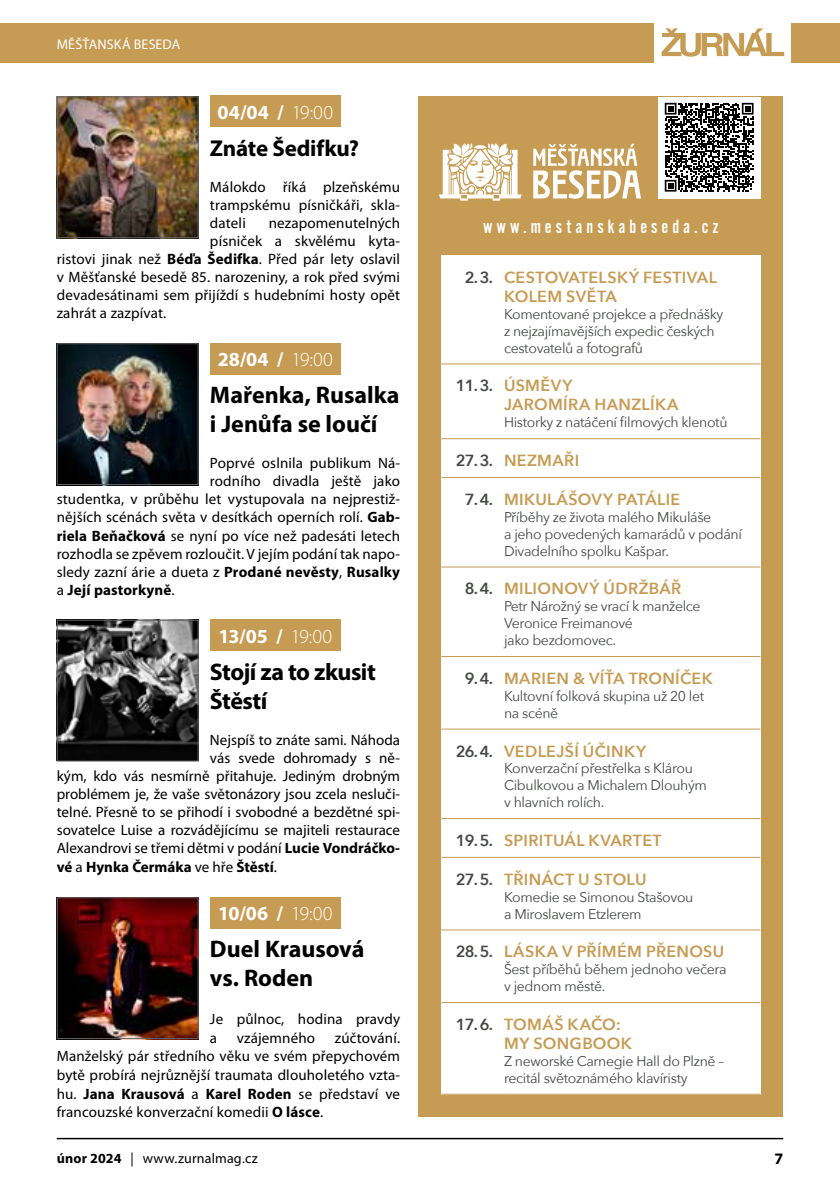
<style>
.page{position:relative;width:840px;height:1191px;background:#fff}
.page>*{position:absolute;margin:0;border:0;box-sizing:border-box;transform-origin:0 0}
.t1{font:700 24px/28.8px "Myriad Pro";color:#000}
.t2{font:700 24px/28.8px "Myriad Pro";letter-spacing:-.02em;color:#000}
.t3{font:700 23px "Myriad Pro";letter-spacing:-.01em;color:#000}
.t4{font:700 20px "Myriad Pro";letter-spacing:.005em;color:#fff}
.t5{font:20px "Alternate Got No 2 DOT";letter-spacing:.2em;color:#fff}
.t6{font:600 16px/19px "Avenir Next";letter-spacing:.02em;color:#c69b53}
.t7{font:700 16px "Myriad Pro";color:#000}
.t8{font:15px/18.6px "Myriad Pro";letter-spacing:.01em;color:#000;text-align:justify}
.t9{font:700 15px "Myriad Pro";color:#000}
.t10{font:14px/16.8px "Avenir Next";letter-spacing:-.025em;color:#444944}
.t11{font:14px "Myriad Pro";letter-spacing:.015em;color:#000}
.t12{font:14px "Myriad Pro";letter-spacing:.01em;color:#fff}
.s1{font-weight:300}
.s2{font-weight:700}
.s3{font-weight:400}
.s4{color:#444944}
</style>
<div class="page">
<hr style="left:57px;top:1137px;width:725px;height:2px;background:#000">
<div style="left:0;top:23px;width:653px;height:39px;background:#c69b53"></div>
<div style="left:790px;top:23px;width:49px;height:39px;background:#c69b53"></div>
<svg style="left:661px;top:28px;width:122px;height:29px"></svg>
<div style="left:210px;top:96px;width:130px;height:31px;background:#c69b53"></div>
<div style="left:210px;top:343px;width:130px;height:31px;background:#c69b53"></div>
<div style="left:210px;top:620px;width:130px;height:31px;background:#c69b53"></div>
<div style="left:210px;top:897px;width:130px;height:31px;background:#c69b53"></div>
<img style="left:59px;top:98px;width:137px;height:138px">
<div style="left:57px;top:96px;width:141px;height:142px;border:1px solid #646363"></div>
<img style="left:59px;top:345px;width:137px;height:138px">
<div style="left:57px;top:343px;width:141px;height:142px;border:1px solid #646363"></div>
<img style="left:59px;top:622px;width:137px;height:137px">
<div style="left:57px;top:620px;width:141px;height:141px;border:1px solid #646363"></div>
<img style="left:59px;top:899px;width:137px;height:138px">
<div style="left:57px;top:897px;width:141px;height:142px;border:1px solid #646363"></div>
<div style="left:418px;top:97px;width:364px;height:1020px;background:#c69b53"></div>
<div style="left:657px;top:97px;width:103px;height:101px;background:#fff"></div>
<svg style="left:664px;top:103px;width:89px;height:89px"></svg>
<div style="left:441px;top:255px;width:319px;height:839px;background:#fff"></div>
<hr style="left:441px;top:363px;width:62px;height:1px;background:#c69b53">
<hr style="left:503px;top:363px;width:257px;height:1px;background:#c69b53">
<hr style="left:441px;top:438px;width:62px;height:1px;background:#c69b53">
<hr style="left:503px;top:438px;width:257px;height:1px;background:#c69b53">
<hr style="left:441px;top:477px;width:62px;height:1px;background:#c69b53">
<hr style="left:503px;top:477px;width:257px;height:1px;background:#c69b53">
<hr style="left:441px;top:566px;width:62px;height:1px;background:#c69b53">
<hr style="left:503px;top:566px;width:257px;height:1px;background:#c69b53">
<hr style="left:441px;top:656px;width:62px;height:1px;background:#c69b53">
<hr style="left:503px;top:656px;width:257px;height:1px;background:#c69b53">
<hr style="left:441px;top:728px;width:62px;height:1px;background:#c69b53">
<hr style="left:503px;top:728px;width:257px;height:1px;background:#c69b53">
<hr style="left:441px;top:818px;width:62px;height:1px;background:#c69b53">
<hr style="left:503px;top:818px;width:257px;height:1px;background:#c69b53">
<hr style="left:441px;top:857px;width:62px;height:1px;background:#c69b53">
<hr style="left:503px;top:857px;width:257px;height:1px;background:#c69b53">
<hr style="left:441px;top:1002px;width:62px;height:1px;background:#c69b53">
<hr style="left:503px;top:1002px;width:257px;height:1px;background:#c69b53">
<hr style="left:441px;top:929px;width:62px;height:1px;background:#c69b53">
<hr style="left:503px;top:929px;width:257px;height:1px;background:#c69b53">
<hr style="left:441px;top:1093px;width:62px;height:1px;background:#c69b53">
<hr style="left:503px;top:1093px;width:257px;height:1px;background:#c69b53">
<p class="t12" style="left:57px;top:35px;width:125px">MĚŠŤANSKÁ BESEDA</p>
<h3 class="t4" style="left:217px;top:99px;width:117px">04/04 / <span class="s1">19:00</span></h3>
<h2 class="t3" style="left:210px;top:133px;width:151px">Znáte Šedifku?</h2>
<p class="t8" style="left:210px;top:177px;width:191px;line-height:18px">Málokdo říká plzeňskému trampskému písničkáři, skla&shy;dateli</p>
<p class="t8" style="left:268px;top:213px;width:133px">nezapomenutelných</p>
<p class="t8" style="left:210px;top:231px;width:191px">písniček a skvělému kyta-</p>
<p class="t8" style="left:57px;top:249px;width:345px">ristovi jinak než <span class="s2">Béďa Šedifka</span>. Před pár lety oslavil</p>
<p class="t8" style="left:57px;top:267px;width:344px">v Měšťanské besedě 85. narozeniny, a rok před svými</p>
<p class="t8" style="left:57px;top:285px;width:344px">devadesátinami sem přijíždí s hudebními hosty opět</p>
<p class="t8" style="left:57px;top:304px;width:111px">zahrát a zazpívat.</p>
<h3 class="t4" style="left:218px;top:346px;width:117px">28/04 / <span class="s1">19:00</span></h3>
<h1 class="t1" style="left:210px;top:380px;width:191px">Mařenka, Rusalka i Jenůfa se loučí</h1>
<p class="t8" style="left:210px;top:454px;width:191px">Poprvé oslnila publikum Ná-</p>
<p class="t8" style="left:210px;top:472px;width:191px">rodního divadla ještě jako</p>
<p class="t8" style="left:57px;top:490px;width:345px">studentka, v průběhu let vystupovala na nejprestiž-</p>
<p class="t8" style="left:57px;top:508px;width:344px">nějších scénách světa v desítkách operních rolí. <span class="s2">Gab-</span></p>
<p class="t8" style="left:57px;top:526px;width:344px"><span class="s2">riela Beňačková</span> se nyní po více než padesáti letech</p>
<p class="t8" style="left:57px;top:544px;width:344px">rozhodla se zpěvem rozloučit. V jejím podání tak napo-</p>
<p class="t8" style="left:57px;top:562px;width:345px">sledy zazní árie a dueta z <span class="s2">Prodané nevěsty</span>, <span class="s2">Rusalky</span></p>
<p class="t9" style="left:57px;top:580px;width:119px"><span class="s3">a</span> Její pastorkyně<span class="s3">.</span></p>
<h3 class="t4" style="left:218px;top:623px;width:115px">13/05 / <span class="s1">19:00</span></h3>
<h1 class="t2" style="left:210px;top:656px;width:167px">Stojí za to zkusit<br>Štěstí</h1>
<p class="t8" style="left:210px;top:730px;width:191px">Nejspíš to znáte sami. Náhoda</p>
<p class="t8" style="left:210px;top:748px;width:191px">vás svede dohromady s ně-</p>
<p class="t8" style="left:57px;top:766px;width:345px">kým, kdo vás nesmírně přitahuje. Jediným drobným</p>
<p class="t8" style="left:57px;top:784px;width:345px">problémem je, že vaše světonázory jsou zcela nesluči-</p>
<p class="t8" style="left:57px;top:802px;width:345px">telné. Přesně to se přihodí i svobodné a bezdětné spi-</p>
<p class="t8" style="left:57px;top:820px;width:345px">sovatelce Luise a rozvádějícímu se majiteli restaurace</p>
<p class="t8" style="left:57px;top:838px;width:344px">Alexandrovi se třemi dětmi v podání <span class="s2">Lucie Vondráčko-</span></p>
<p class="t9" style="left:57px;top:857px;width:222px">vé <span class="s3">a</span> Hynka Čermáka <span class="s3">ve hře</span> Štěstí<span class="s3">.</span></p>
<h3 class="t4" style="left:218px;top:900px;width:116px">10/06 / <span class="s1">19:00</span></h3>
<h1 class="t1" style="left:210px;top:934px;width:156px">Duel Krausová vs. Roden</h1>
<p class="t8" style="left:210px;top:1009px;width:191px">Je půlnoc, hodina pravdy a</p>
<p class="t8" style="left:237px;top:1028px;width:80px">vzájemného</p>
<p class="t8" style="left:57px;top:1028px;width:345px;text-indent:278px">zúčtování.<br>Manželský pár středního věku ve svém přepychovém bytě probírá nejrůznější traumata dlouholetého vzta&shy;hu. <span class="s2">Jana Krausová</span> a <span class="s2">Karel Roden</span> se představí ve francouzské konverzační komedii <span class="s2">O lásce</span>.</p>
<h3 class="t5" style="left:483px;top:216px;width:237px">www.mestanskabeseda.cz</h3>
<p class="t6" style="left:503px;top:267px;width:214px;text-indent:-39px"><span class="s4">2. 3.</span> CESTOVATELSKÝ FESTIVAL<br>KOLEM SVĚTA</p>
<p class="t10" style="left:503px;top:305px;width:220px">Komentované projekce a přednášky z nejzajímavějších expedic českých cestovatelů a fotografů</p>
<p class="t6" style="left:503px;top:376px;width:176px;text-indent:-48px"><span class="s4">11. 3.</span> ÚSMĚVY<br>JAROMÍRA HANZLÍKA</p>
<p class="t10" style="left:503px;top:413px;width:225px">Historky z natáčení filmových klenotů</p>
<p class="t6" style="left:455px;top:451px;width:125px"><span class="s4">27. 3.</span> NEZMAŘI</p>
<p class="t6" style="left:464px;top:489px;width:217px"><span class="s4">7. 4.</span> MIKULÁŠOVY PATÁLIE</p>
<p class="t10" style="left:503px;top:508px;width:239px">Příběhy ze života malého Mikuláše<br>a jeho povedených kamarádů v podání<br>Divadelního spolku Kašpar.</p>
<p class="t6" style="left:464px;top:579px;width:218px"><span class="s4">8. 4.</span> MILIONOVÝ ÚDRŽBÁŘ</p>
<p class="t10" style="left:503px;top:597px;width:198px">Petr Nárožný se vrací k manželce<br>Veronice Freimanové<br>jako bezdomovec.</p>
<p class="t6" style="left:464px;top:668px;width:249px"><span class="s4">9. 4.</span> MARIEN &amp; VÍŤA TRONÍČEK</p>
<p class="t10" style="left:503px;top:687px;width:202px">Kultovní folková skupina už 20 let na scéně</p>
<p class="t6" style="left:455px;top:741px;width:192px"><span class="s4">26. 4.</span> VEDLEJŠÍ ÚČINKY</p>
<p class="t10" style="left:503px;top:759px;width:204px">Konverzační přestřelka s Klárou<br>Cibulkovou a Michalem Dlouhým v hlavních rolích.</p>
<p class="t6" style="left:455px;top:830px;width:207px"><span class="s4">19. 5.</span> SPIRITUÁL KVARTET</p>
<p class="t6" style="left:455px;top:869px;width:192px"><span class="s4">27. 5.</span> TŘINÁCT U STOLU</p>
<p class="t10" style="left:503px;top:888px;width:191px">Komedie se Simonou Stašovou a Miroslavem Etzlerem</p>
<p class="t6" style="left:455px;top:942px;width:270px"><span class="s4">28. 5.</span> LÁSKA V PŘÍMÉM PŘENOSU</p>
<p class="t10" style="left:503px;top:960px;width:224px">Šest příběhů během jednoho večera v jednom městě.</p>
<p class="t6" style="left:503px;top:1014px;width:129px;text-indent:-48px"><span class="s4">17. 6.</span> TOMÁŠ KAČO:<br>MY SONGBOOK</p>
<p class="t10" style="left:503px;top:1052px;width:221px">Z neworské Carnegie Hall do Plzně – recitál světoznámého klavíristy</p>
<p class="t11" style="left:57px;top:1149px;width:202px"><span class="s2">únor 2024</span> | www.zurnalmag.cz</p>
<p class="t7" style="left:773px;top:1148px;width:10px">7</p>
</div>
